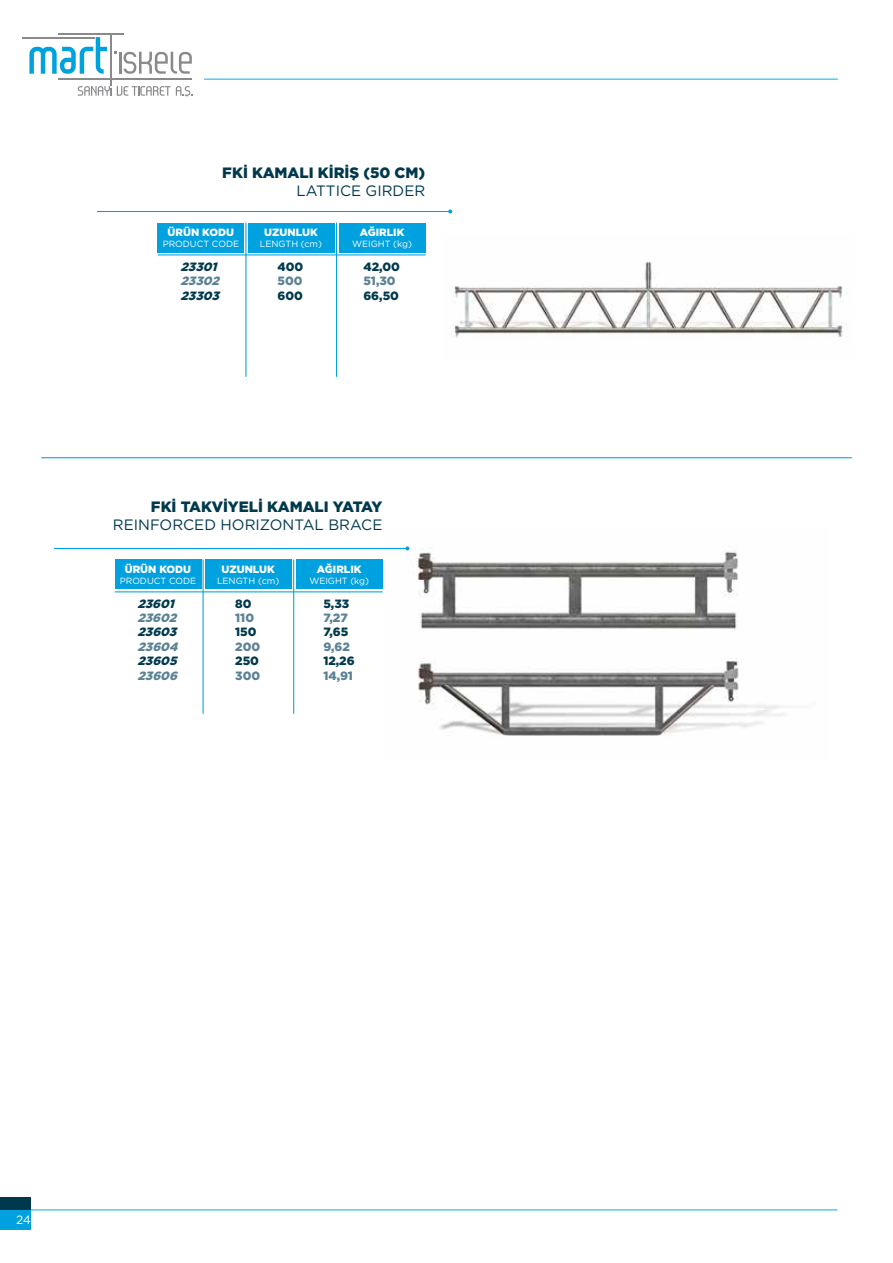
<style>
.page{position:relative;width:893px;height:1263px;background:#fff}
.page>*{position:absolute;margin:0;border:0;box-sizing:border-box;transform-origin:0 0}
.t1{font:900 15px "Gotham";color:#00394d}
.t2{font:15px "Gotham";color:#00394d}
.t3{font:900 12px "Gotham";color:#00394d}
.t4{font:900 12px "Gotham";color:#5b8294}
.t5{font:italic 900 12px "Gotham";color:#00394d}
.t6{font:italic 900 12px "Gotham";color:#5b8294}
.t7{font:12px "Gotham";color:#fff}
.t8{font:900 10.5px "Gotham";color:#fff}
.t9{font:9px "Gotham";color:#fff}
</style>
<div class="page">
<hr style="left:29px;top:1209px;width:808px;height:1px;background:#00aeef">
<hr style="left:204px;top:79px;width:634px;height:1px;background:#00aeef">
<hr style="left:111px;top:34px;width:1px;height:52px;background:#8a8a8d">
<hr style="left:22px;top:37px;width:73px;height:1px;background:#8a8a8d">
<hr style="left:59px;top:34px;width:65px;height:1px;background:#8a8a8d">
<hr style="left:59px;top:79px;width:133px;height:1px;background:#8a8a8d">
<svg style="left:29px;top:37px;width:78px;height:37px"></svg>
<svg style="left:78px;top:86px;width:114px;height:11px"></svg>
<hr style="left:119px;top:52px;width:3px;height:22px;background:#8a8a8d">
<svg style="left:123px;top:52px;width:69px;height:22px"></svg>
<div style="left:0;top:1209px;width:31px;height:20px;background:#00a1df"></div>
<div style="left:0;top:1197px;width:31px;height:12px;background:#00394d"></div>
<hr style="left:41px;top:457px;width:811px;height:1px;background:#00a1df">
<div style="left:158px;top:223px;width:86px;height:29px;background:#00a1df"></div>
<div style="left:248px;top:223px;width:86px;height:29px;background:#00a1df"></div>
<div style="left:339px;top:223px;width:86px;height:29px;background:#00a1df"></div>
<hr style="left:245px;top:223px;width:1px;height:154px;background:#00a1df">
<hr style="left:336px;top:223px;width:1px;height:154px;background:#00a1df">
<hr style="left:158px;top:254px;width:268px;height:1px;background:#00a1df">
<hr style="left:97px;top:211px;width:352px;height:1px;background:#00a1df">
<svg style="left:448px;top:209px;width:4px;height:4px"></svg>
<img style="left:452px;top:261px;width:391px;height:77px">
<div style="left:115px;top:559px;width:86px;height:30px;background:#00a1df"></div>
<div style="left:205px;top:559px;width:86px;height:30px;background:#00a1df"></div>
<div style="left:296px;top:559px;width:86px;height:30px;background:#00a1df"></div>
<hr style="left:203px;top:559px;width:1px;height:155px;background:#00a1df">
<hr style="left:293px;top:559px;width:1px;height:155px;background:#00a1df">
<hr style="left:115px;top:591px;width:268px;height:1px;background:#00a1df">
<hr style="left:54px;top:548px;width:353px;height:1px;background:#00a1df">
<img style="left:384px;top:546px;width:401px;height:190px">
<h1 class="t1" style="left:222px;top:162px;width:204px">FKİ KAMALI KİRİŞ (50 CM)</h1>
<h1 class="t2" style="left:296px;top:181px;width:130px">LATTICE GIRDER</h1>
<p class="t8" style="left:168px;top:225px;width:68px">ÜRÜN KODU</p>
<p class="t9" style="left:163px;top:238px;width:78px">PRODUCT CODE</p>
<p class="t8" style="left:360px;top:225px;width:46px">AĞIRLIK</p>
<p class="t9" style="left:352px;top:238px;width:61px">WEIGHT (kg)</p>
<p class="t8" style="left:264px;top:225px;width:55px">UZUNLUK</p>
<p class="t9" style="left:260px;top:238px;width:64px">LENGTH (cm)</p>
<h2 class="t5" style="left:180px;top:258px;width:42px">23301</h2>
<h2 class="t6" style="left:180px;top:273px;width:44px">23302</h2>
<h2 class="t5" style="left:180px;top:287px;width:44px">23303</h2>
<h2 class="t3" style="left:278px;top:258px;width:27px">400</h2>
<h2 class="t4" style="left:278px;top:273px;width:27px">500</h2>
<h2 class="t3" style="left:278px;top:287px;width:27px">600</h2>
<h2 class="t3" style="left:363px;top:258px;width:38px">42,00</h2>
<h2 class="t4" style="left:363px;top:273px;width:34px">51,30</h2>
<h2 class="t3" style="left:363px;top:287px;width:37px">66,50</h2>
<h1 class="t1" style="left:151px;top:497px;width:233px">FKİ TAKVİYELİ KAMALI YATAY</h1>
<h1 class="t2" style="left:113px;top:515px;width:271px">REINFORCED HORIZONTAL BRACE</h1>
<p class="t8" style="left:125px;top:562px;width:68px">ÜRÜN KODU</p>
<p class="t9" style="left:120px;top:575px;width:78px">PRODUCT CODE</p>
<p class="t8" style="left:317px;top:562px;width:46px">AĞIRLIK</p>
<p class="t9" style="left:309px;top:575px;width:61px">WEIGHT (kg)</p>
<p class="t8" style="left:221px;top:562px;width:55px">UZUNLUK</p>
<p class="t9" style="left:217px;top:575px;width:64px">LENGTH (cm)</p>
<h2 class="t5" style="left:137px;top:595px;width:42px">23601</h2>
<h2 class="t6" style="left:137px;top:609px;width:45px">23602</h2>
<h2 class="t5" style="left:137px;top:624px;width:45px">23603</h2>
<h2 class="t6" style="left:137px;top:638px;width:46px">23604</h2>
<h2 class="t5" style="left:137px;top:653px;width:45px">23605</h2>
<h2 class="t6" style="left:137px;top:667px;width:45px">23606</h2>
<h2 class="t3" style="left:235px;top:595px;width:18px">80</h2>
<h2 class="t4" style="left:235px;top:609px;width:20px">110</h2>
<h2 class="t3" style="left:235px;top:624px;width:23px">150</h2>
<h2 class="t4" style="left:235px;top:638px;width:27px">200</h2>
<h2 class="t3" style="left:235px;top:653px;width:25px">250</h2>
<h2 class="t4" style="left:235px;top:667px;width:26px">300</h2>
<h2 class="t3" style="left:323px;top:595px;width:27px">5,33</h2>
<h2 class="t4" style="left:323px;top:609px;width:26px">7,27</h2>
<h2 class="t3" style="left:323px;top:624px;width:27px">7,65</h2>
<h2 class="t4" style="left:323px;top:638px;width:28px">9,62</h2>
<h2 class="t3" style="left:323px;top:653px;width:33px">12,26</h2>
<h2 class="t4" style="left:323px;top:667px;width:31px">14,91</h2>
<h2 class="t7" style="left:16px;top:1212px;width:16px">24</h2>
</div>
